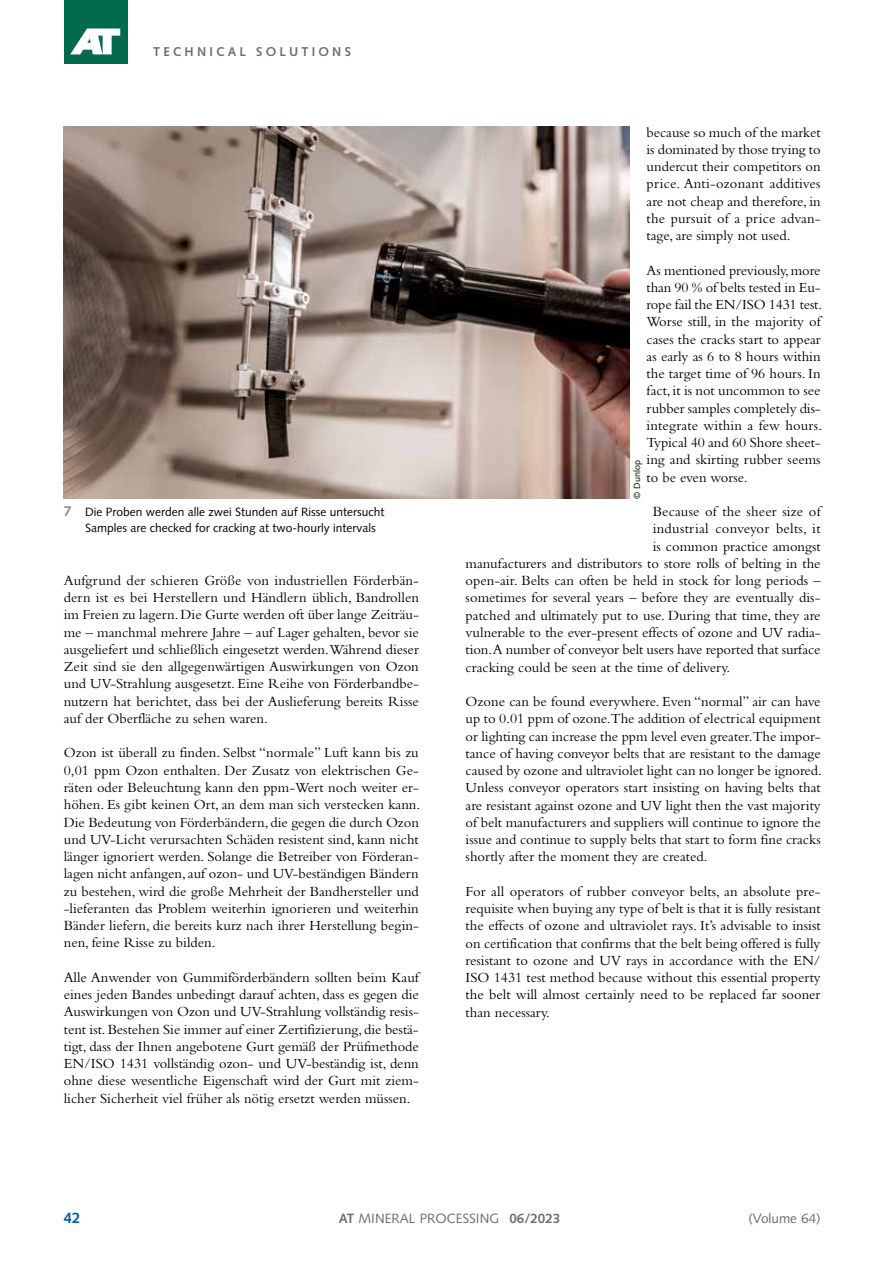
<style>
.page{position:relative;width:893px;height:1263px;background:#fff}
.page>*{position:absolute;margin:0;border:0;box-sizing:border-box;transform-origin:0 0}
.t1{font:700 15px "Syntax LT Std";color:#005ba9}
.t2{font:14.55px/17.2px "Bembo Std";color:#000;text-align:justify}
.t3{font:14.55px "Bembo Std";letter-spacing:.02em;color:#000}
.t4{font:13.5px "Syntax LT Std";color:#6e6e6e}
.t5{font:700 13.5px "Syntax LT Std";color:#6e6e6e}
.t6{font:700 12.75px "Syntax LT Std";letter-spacing:.25em;color:#6e6e6e}
.t7{font:12px/15.6px "Syntax LT Std";color:#000}
.t8{font:9px "Syntax LT Std";color:#000}
.s1{font-weight:700;font-size:14.25px;color:#868786}
.s2{font-weight:700}
</style>
<div class="page">
<div style="left:64px;top:0;width:64px;height:64px;background:#006a4b"></div>
<svg style="left:70px;top:28px;width:50px;height:26px"></svg>
<img style="left:64px;top:126px;width:565px;height:373px">
<p class="t6" style="left:153px;top:45px;width:199px">TECHNICAL SOLUTIONS</p>
<p class="t7" style="left:85px;top:504px;width:301px;text-indent:-21px"><span class="s1">7</span> Die Proben werden alle zwei Stunden auf Risse untersucht<br>Samples are checked for cracking at two-hourly intervals</p>
<p class="t2" style="left:64px;top:571px;width:357px">Aufgrund der schieren Größe von industriellen Förderbän&shy;dern ist es bei Herstellern und Händlern üblich, Bandrollen im Freien zu lagern. Die Gurte werden oft über lange Zeiträu&shy;me – manchmal mehrere Jahre – auf Lager gehalten, bevor sie ausgeliefert und schließlich eingesetzt werden.Während dieser Zeit sind sie den allgegenwärtigen Auswirkungen von Ozon und UV-Strahlung ausgesetzt. Eine Reihe von Förderbandbe&shy;nutzern hat berichtet, dass bei der Auslieferung bereits Risse auf der Oberfläche zu sehen waren.</p>
<p class="t2" style="left:64px;top:744px;width:358px">Ozon ist überall zu finden. Selbst “normale” Luft kann bis zu 0,01 ppm Ozon enthalten. Der Zusatz von elektrischen Ge&shy;räten oder Beleuchtung kann den ppm-Wert noch weiter er&shy;höhen. Es gibt keinen Ort, an dem man sich verstecken kann.<br>Die Bedeutung von Förderbändern, die gegen die durch Ozon und UV-Licht verursachten Schäden resistent sind, kann nicht länger ignoriert werden. Solange die Betreiber von Förderan&shy;lagen nicht anfangen, auf ozon- und UV-beständigen Bändern zu bestehen, wird die große Mehrheit der Bandhersteller und -lieferanten das Problem weiterhin ignorieren und weiterhin Bänder liefern, die bereits kurz nach ihrer Herstellung begin&shy;nen, feine Risse zu bilden.</p>
<p class="t2" style="left:64px;top:968px;width:357px">Alle Anwender von Gummiförderbändern sollten beim Kauf eines jeden Bandes unbedingt darauf achten, dass es gegen die Auswirkungen von Ozon und UV-Strahlung vollständig resis&shy;tent ist. Bestehen Sie immer auf einer Zertifizierung, die bestä&shy;tigt, dass der Ihnen angebotene Gurt gemäß der Prüfmethode EN/ISO 1431 vollständig ozon- und UV-beständig ist, denn ohne diese wesentliche Eigenschaft wird der Gurt mit ziem&shy;licher Sicherheit viel früher als nötig ersetzt werden müssen.</p>
<p class="t2" style="left:647px;top:123px;width:176px">because so much of the market is dominated by those trying to undercut their competitors on price. Anti-ozonant additives are not cheap and therefore, in the pursuit of a price advan&shy;tage, are simply not used.</p>
<p class="t2" style="left:647px;top:261px;width:177px">As mentioned previously, more than 90 % of belts tested in Eu&shy;rope fail the EN/ISO 1431 test.<br>Worse still, in the majority of cases the cracks start to appear as early as 6 to 8 hours within the target time of 96 hours. In fact, it is not uncommon to see rubber samples completely dis&shy;integrate within a few hours.<br>Typical 40 and 60 Shore sheet&shy;ing and skirting rubber seems to be even worse.</p>
<p class="t2" style="left:653px;top:503px;width:169px">Because of the sheer size of</p>
<p class="t3" style="left:653px;top:520px;width:169px">industrial conveyor belts, it</p>
<p class="t2" style="left:653px;top:537px;width:169px">is common practice amongst</p>
<p class="t2" style="left:466px;top:554px;width:356px">manufacturers and distributors to store rolls of belting in the</p>
<p class="t2" style="left:466px;top:572px;width:356px">open-air. Belts can often be held in stock for long periods –</p>
<p class="t2" style="left:466px;top:589px;width:356px">sometimes for several years – before they are eventually dis-</p>
<p class="t2" style="left:466px;top:606px;width:356px">patched and ultimately put to use. During that time, they are</p>
<p class="t2" style="left:466px;top:623px;width:357px">vulnerable to the ever-present effects of ozone and UV radia-</p>
<p class="t2" style="left:466px;top:641px;width:356px">tion.A number of conveyor belt users have reported that surface</p>
<p class="t2" style="left:466px;top:658px;width:266px">cracking could be seen at the time of delivery.</p>
<p class="t2" style="left:466px;top:693px;width:358px">Ozone can be found everywhere. Even “normal” air can have up to 0.01 ppm of ozone.The addition of electrical equipment or lighting can increase the ppm level even greater.The impor&shy;tance of having conveyor belts that are resistant to the damage caused by ozone and ultraviolet light can no longer be ignored.<br>Unless conveyor operators start insisting on having belts that are resistant against ozone and UV light then the vast majority of belt manufacturers and suppliers will continue to ignore the issue and continue to supply belts that start to form fine cracks shortly after the moment they are created.</p>
<p class="t2" style="left:466px;top:882px;width:357px">For all operators of rubber conveyor belts, an absolute pre&shy;requisite when buying any type of belt is that it is fully resistant the effects of ozone and ultraviolet rays. It’s advisable to insist on certification that confirms that the belt being offered is fully resistant to ozone and UV rays in accordance with the EN/ ISO 1431 test method because without this essential property the belt will almost certainly need to be replaced far sooner than necessary.</p>
<p class="t8" style="left:632px;top:498px;width:40px;rotate:-90deg">© Dunlop</p>
<p class="t1" style="left:64px;top:1209px;width:18px">42</p>
<p class="t5" style="left:509px;top:1211px;width:53px">06/2023</p>
<p class="t4" style="left:339px;top:1210px;width:162px"><span class="s2">AT</span> MINERAL PROCESSING</p>
<p class="t4" style="left:748px;top:1210px;width:74px">(Volume 64)</p>
</div>
